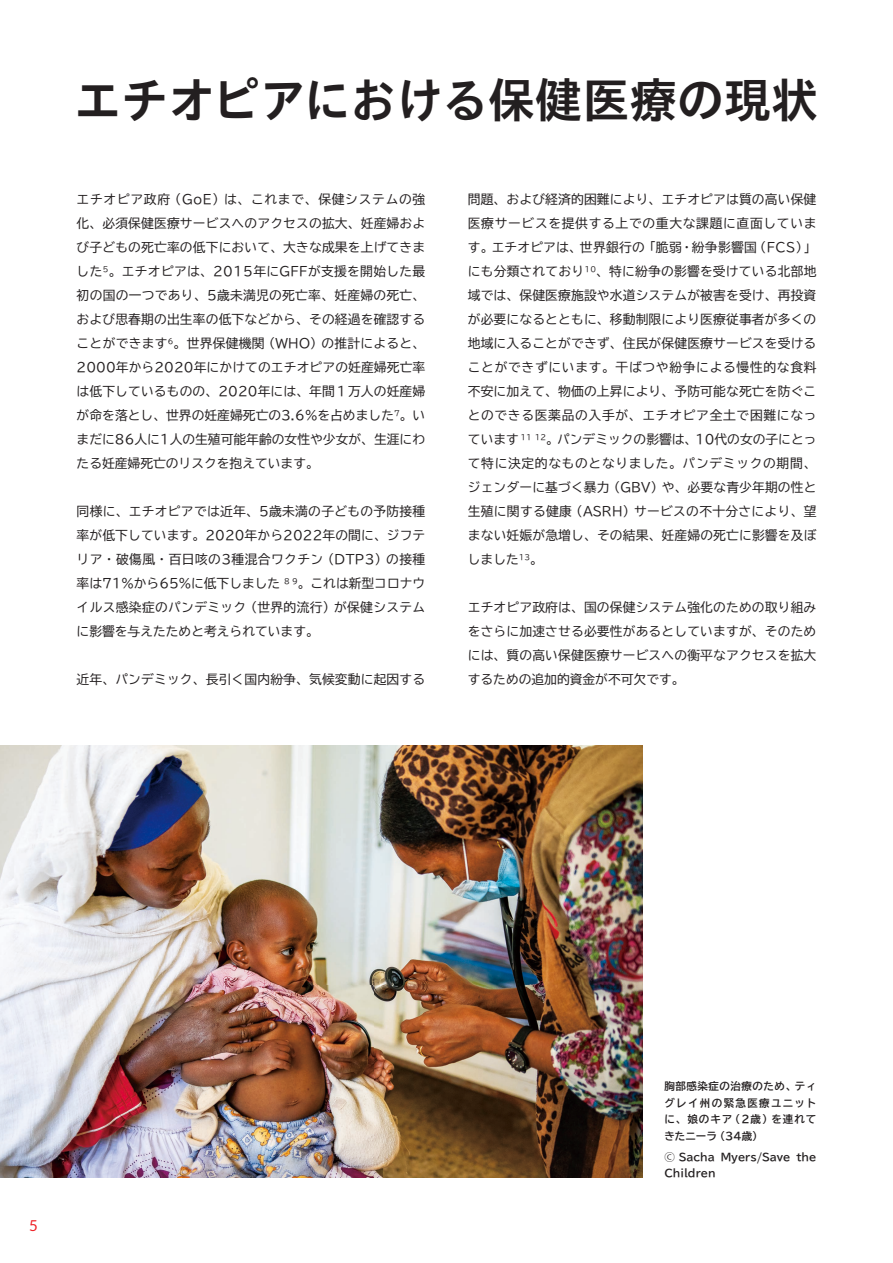
<style>
.page{position:relative;width:893px;height:1263px;background:#fff}
.page>*{position:absolute;margin:0;border:0;box-sizing:border-box;transform-origin:0 0}
.t1{font:48px "TB Go Std B";letter-spacing:-.02em;color:#231f20}
.t2{font:15px "Lato";color:#ee1d23}
.t3{font:12.75px/24px "TBUD Go Std";letter-spacing:.015em;color:#231f20;text-align:justify}
.t4{font:700 10.5px/16.5px "TBUD Go Std";letter-spacing:.05em;color:#231f20;text-align:justify}
.t5{font:700 10.5px/16.5px "TBUD Go Std";color:#231f20}
.s1{font-family:"Koz Go Pr 6 N";font-weight:400}
</style>
<div class="page">
<img style="left:0;top:745px;width:643px;height:433px">
<h1 class="t1" style="left:74px;top:59px;width:746px">エチオピアにおける保健医療の現状</h1>
<p class="t3" style="left:77px;top:187px;width:350px">エチオピア政府（GoE）は、これまで、保健システムの強化、必須保健医療サービスへのアクセスの拡大、妊産婦および子どもの死亡率の低下において、大きな成果を上げてきました<sup>5</sup>。エチオピアは、2015年にGFFが支援を開始した最初の国の一つであり、5歳未満児の死亡率、妊産婦の死亡、および思春期の出生率の低下などから、その経過を確認することができます<sup>6</sup>。世界保健機関（WHO）の推計によると、2000年から2020年にかけてのエチオピアの妊産婦死亡率は低下しているものの、2020年には、年間１万人の妊産婦が命を落とし、世界の妊産婦死亡の3.6%を占めました<sup>7</sup>。いまだに86人に1人の生殖可能年齢の女性や少女が、生涯にわたる妊産婦死亡のリスクを抱えています。</p>
<p class="t3" style="left:77px;top:499px;width:350px">同様に、エチオピアでは近年、5歳未満の子どもの予防接種率が低下しています。2020年から2022年の間に、ジフテリア・破傷風・百日咳の3種混合ワクチン（DTP3）の接種率は71%から65%に低下しました <sup>8</sup> <sup>9</sup>。これは新型コロナウイルス感染症のパンデミック（世界的流行）が保健システムに影響を与えたためと考えられています。</p>
<p class="t3" style="left:77px;top:667px;width:350px">近年、パンデミック、長引く国内紛争、気候変動に起因する</p>
<p class="t3" style="left:468px;top:187px;width:350px">問題、および経済的困難により、エチオピアは質の高い保健医療サービスを提供する上での重大な課題に直面しています。エチオピアは、世界銀行の「脆弱・紛争影響国（FCS）」にも分類されており<sup>10</sup>、特に紛争の影響を受けている北部地域では、保健医療施設や水道システムが被害を受け、再投資が必要になるとともに、移動制限により医療従事者が多くの地域に入ることができず、住民が保健医療サービスを受けることができずにいます。干ばつや紛争による慢性的な食料不安に加えて、物価の上昇により、予防可能な死亡を防ぐことのできる医薬品の入手が、エチオピア全土で困難になっています <sup>11</sup> <sup>12</sup>。パンデミックの影響は、10代の女の子にとって特に決定的なものとなりました。パンデミックの期間、ジェンダーに基づく暴力（GBV）や、必要な青少年期の性と生殖に関する健康（ASRH）サービスの不十分さにより、望まない妊娠が急増し、その結果、妊産婦の死亡に影響を及ぼしました<sup>13</sup>。</p>
<p class="t3" style="left:468px;top:595px;width:350px">エチオピア政府は、国の保健システム強化のための取り組みをさらに加速させる必要性があるとしていますが、そのためには、質の高い保健医療サービスへの衡平なアクセスを拡大するための追加的資金が不可欠です。</p>
<p class="t2" style="left:29px;top:1217px;width:10px">5</p>
<p class="t4" style="left:664px;top:1078px;width:154px">胸部感染症の治療のため、ティグレイ州の緊急医療ユニットに、娘のキア（2歳）を連れてきたニーラ（34歳）</p>
<p class="t5" style="left:664px;top:1149px;width:154px"><span class="s1">Ⓒ</span> Sacha Myers/Save the<br>Children</p>
</div>
